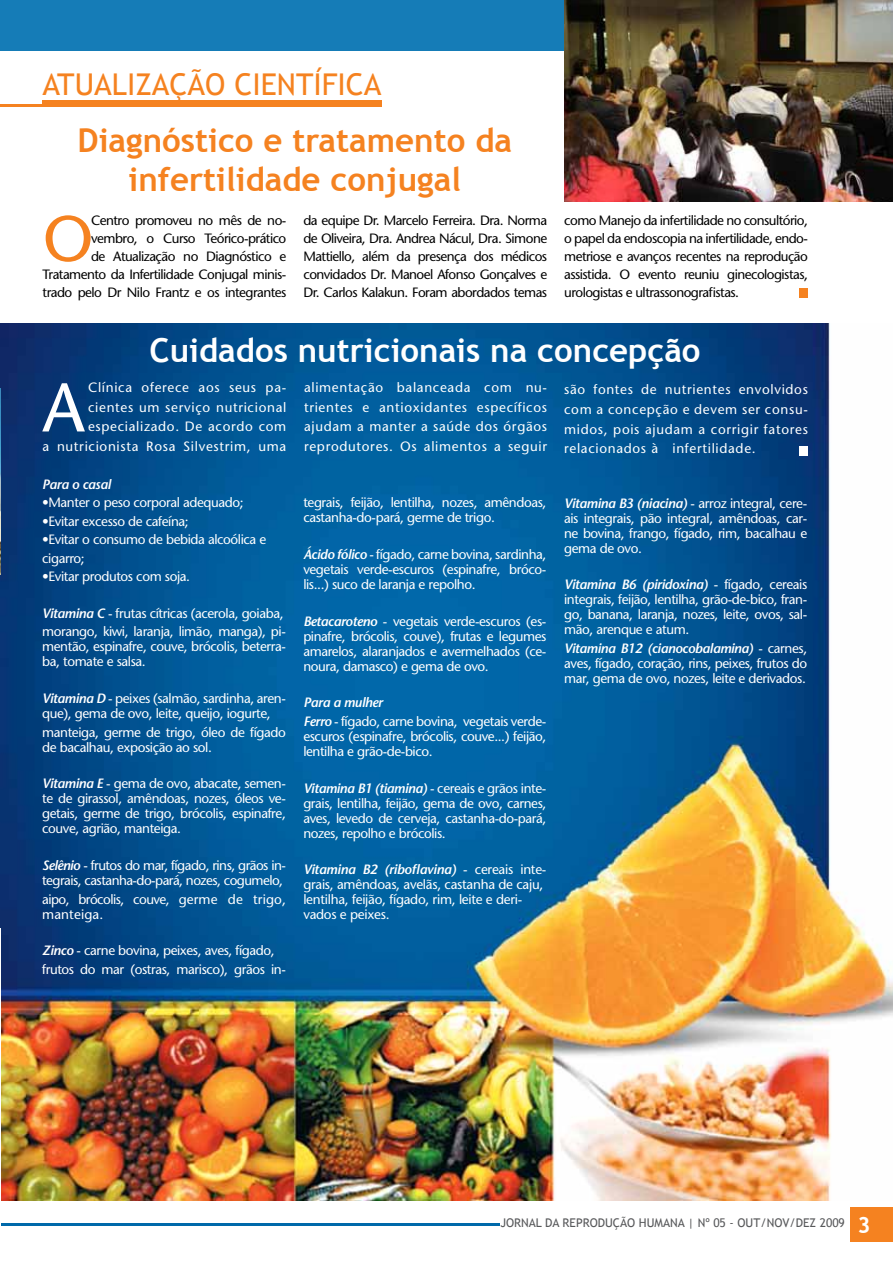
<style>
.page{position:relative;width:893px;height:1263px;background:#fff}
.page>*{position:absolute;margin:0;border:0;box-sizing:border-box;transform-origin:0 0}
.t1{font:68.85px "Stone Sans";color:#fff}
.t2{font:64.2px "Stone Sans";color:#f58220}
.t3{font:700 33px/39px "Trebuchet MS";color:#f58220;text-align:center}
.t4{font:700 33px "Trebuchet MS";color:#fff}
.t5{font:30px "Trebuchet MS";color:#f58220}
.t6{font:13.5px/15px "Stone Sans";letter-spacing:-.03em;color:#fff}
.t7{font:13.5px/18px "Stone Sans";letter-spacing:-.04em;color:#000;text-align:justify}
.t8{font:13.5px/19.6px "Stone Sans";letter-spacing:.05em;color:#fff;text-align:right}
.t9{font:13.5px/15px "Stone Sans";letter-spacing:.01em;color:#fff}
.t10{font:italic 600 13.5px "Stone Sans";letter-spacing:-.03em;color:#fff}
.t11{font:12px "Trebuchet MS";color:#58595b}
.s1{font-weight:600;font-style:italic}
.s2{font-weight:700;font-size:22.5px;color:#fff}
</style>
<div class="page">
<div style="left:850px;top:1208px;width:43px;height:34px;background:#f58220"></div>
<div style="left:0;top:0;width:893px;height:51px;background:#157cb7"></div>
<img style="left:0;top:323px;width:893px;height:877px">
<div style="left:43px;top:100px;width:339px;height:6px;background:#f58220"></div>
<hr style="left:0;top:104px;width:43px;height:2px;background:#f58220">
<hr style="left:0;top:1223px;width:500px;height:3px;background:#0069aa">
<img style="left:564px;top:0;width:329px;height:202px">
<div style="left:799px;top:446px;width:9px;height:10px;background:#fff"></div>
<div style="left:799px;top:288px;width:9px;height:9px;background:#f58220"></div>
<img style="left:0;top:389px;width:1px;height:185px">
<img style="left:0;top:928px;width:1px;height:298px">
<h3 class="t5" style="left:43px;top:67px;width:340px">ATUALIZAÇÃO CIENTÍFICA</h3>
<h3 class="t3" style="left:78px;top:121px;width:436px">Diagnóstico e tratamento da infertilidade conjugal</h3>
<p class="t7" style="left:43px;top:211px;width:245px;text-align:right">Centro promoveu no mês de no&shy;vembro, o Curso Teórico-prático<br>de Atualização no Diagnóstico e Tratamento da Infertilidade Conjugal minis&shy;trado pelo Dr Nilo Frantz e os integrantes</p>
<p class="t7" style="left:303px;top:211px;width:245px">da equipe Dr. Marcelo Ferreira. Dra. Norma de Oliveira, Dra. Andrea Nácul, Dra. Simone Mattiello, além da presença dos médicos convidados Dr. Manoel Afonso Gonçalves e Dr. Carlos Kalakun. Foram abordados temas</p>
<h2 class="t2" style="left:43px;top:200px;width:53px">O</h2>
<p class="t7" style="left:564px;top:211px;width:245px">como Manejo da infertilidade no consultório, o papel da endoscopia na infertilidade, endo&shy;metriose e avanços recentes na reprodução assistida. O evento reuniu ginecologistas, urologistas e ultrassonografistas.</p>
<h3 class="t4" style="left:150px;top:329px;width:553px">Cuidados nutricionais na concepção</h3>
<p class="t6" style="left:304px;top:378px;width:245px;line-height:19.6px;text-align:justify">alimentação balanceada com nu&shy;trientes e antioxidantes específicos ajudam a manter a saúde dos órgãos reprodutores. Os alimentos a seguir</p>
<p class="t6" style="left:564px;top:380px;width:245px;line-height:19.6px;text-align:justify">são fontes de nutrientes envolvidos com a concepção e devem ser consu&shy;midos, pois ajudam a corrigir fatores relacionados à infertilidade.</p>
<p class="t8" style="left:43px;top:378px;width:245px">Clínica oferece aos seus pa&shy;cientes um serviço nutricional especializado. De acordo com<br>a nutricionista Rosa Silvestrim, uma</p>
<h1 class="t1" style="left:43px;top:366px;width:44px">A</h1>
<p class="t10" style="left:42px;top:476px;width:70px">Para o casal</p>
<p class="t6" style="left:42px;top:495px;width:203px">•Manter o peso corporal adequado;</p>
<p class="t6" style="left:42px;top:514px;width:148px">•Evitar excesso de cafeína;</p>
<p class="t6" style="left:42px;top:530px;width:226px;line-height:18.5px">•Evitar o consumo de bebida alcoólica e cigarro;</p>
<p class="t6" style="left:42px;top:569px;width:149px">•Evitar produtos com soja.</p>
<p class="t6" style="left:42px;top:604px;width:245px;line-height:18.5px"><span class="s1">Vitamina C</span> - frutas cítricas (acerola, goiaba, morango, kiwi, laranja, limão, manga), pi-</p>
<p class="t6" style="left:42px;top:639px;width:245px">mentão, espinafre, couve, brócolis, beterra&shy;ba, tomate e salsa.</p>
<p class="t6" style="left:42px;top:691px;width:245px"><span class="s1">Vitamina D</span> - peixes (salmão, sardinha, aren&shy;que), gema de ovo, leite, queijo, iogurte,</p>
<p class="t6" style="left:42px;top:724px;width:245px">manteiga, germe de trigo, óleo de fígado de bacalhau, exposição ao sol.</p>
<p class="t6" style="left:42px;top:776px;width:245px;text-align:justify"><span class="s1">Vitamina E</span> - gema de ovo, abacate, semen&shy;te de girassol, amêndoas, nozes, óleos ve&shy;getais, germe de trigo, brócolis, espinafre, couve, agrião, manteiga.</p>
<p class="t6" style="left:42px;top:858px;width:245px"><span class="s1">Selênio</span> - frutos do mar, fígado, rins, grãos in&shy;tegrais, castanha-do-pará, nozes, cogumelo,</p>
<p class="t9" style="left:42px;top:891px;width:245px">aipo, brócolis, couve, germe de trigo, manteiga.</p>
<p class="t6" style="left:42px;top:941px;width:245px;line-height:18.5px"><span class="s1">Zinco</span> - carne bovina, peixes, aves, fígado, frutos do mar (ostras, marisco), grãos in-</p>
<p class="t6" style="left:303px;top:495px;width:245px">tegrais, feijão, lentilha, nozes, amêndoas, castanha-do-pará, germe de trigo.</p>
<p class="t6" style="left:303px;top:547px;width:245px;text-align:justify"><span class="s1">Ácido fólico</span> - fígado, carne bovina, sardinha, vegetais verde-escuros (espinafre, bróco&shy;lis...) suco de laranja e repolho.</p>
<p class="t6" style="left:303px;top:613px;width:245px;text-align:justify"><span class="s1">Betacaroteno</span> - vegetais verde-escuros (es&shy;pinafre, brócolis, couve), frutas e legumes amarelos, alaranjados e avermelhados (ce&shy;noura, damasco) e gema de ovo.</p>
<p class="t6" style="left:303px;top:693px;width:245px;line-height:18.5px"><span class="s1">Para a mulher<br>Ferro</span> - fígado, carne bovina, vegetais verde-</p>
<p class="t6" style="left:303px;top:729px;width:245px">escuros (espinafre, brócolis, couve...) feijão, lentilha e grão-de-bico.</p>
<p class="t6" style="left:303px;top:780px;width:245px;text-align:justify"><span class="s1">Vitamina B1 (tiamina)</span> - cereais e grãos inte&shy;grais, lentilha, feijão, gema de ovo, carnes, aves, levedo de cerveja, castanha-do-pará, nozes, repolho e brócolis.</p>
<p class="t6" style="left:303px;top:862px;width:245px"><span class="s1">Vitamina B2 (riboflavina)</span> - cereais inte&shy;grais, amêndoas, avelãs, castanha de caju, lentilha, feijão, fígado, rim, leite e deri&shy;vados e peixes.</p>
<p class="t6" style="left:564px;top:495px;width:245px;text-align:justify"><span class="s1">Vitamina B3 (niacina)</span> - arroz integral, cere&shy;ais integrais, pão integral, amêndoas, car&shy;ne bovina, frango, fígado, rim, bacalhau e gema de ovo.</p>
<p class="t6" style="left:564px;top:577px;width:245px;text-align:justify"><span class="s1">Vitamina B6 (piridoxina)</span> - fígado, cereais integrais, feijão, lentilha, grão-de-bico, fran&shy;go, banana, laranja, nozes, leite, ovos, sal&shy;mão, arenque e atum.</p>
<p class="t6" style="left:564px;top:640px;width:245px;text-align:justify"><span class="s1">Vitamina B12 (cianocobalamina)</span> - carnes, aves, fígado, coração, rins, peixes, frutos do mar, gema de ovo, nozes, leite e derivados.</p>
<p class="t11" style="left:500px;top:1215px;width:372px">JORNAL DA REPRODUÇÃO HUMANA | Nº 05 - OUT/NOV/DEZ 2009 <span class="s2">3</span></p>
</div>
